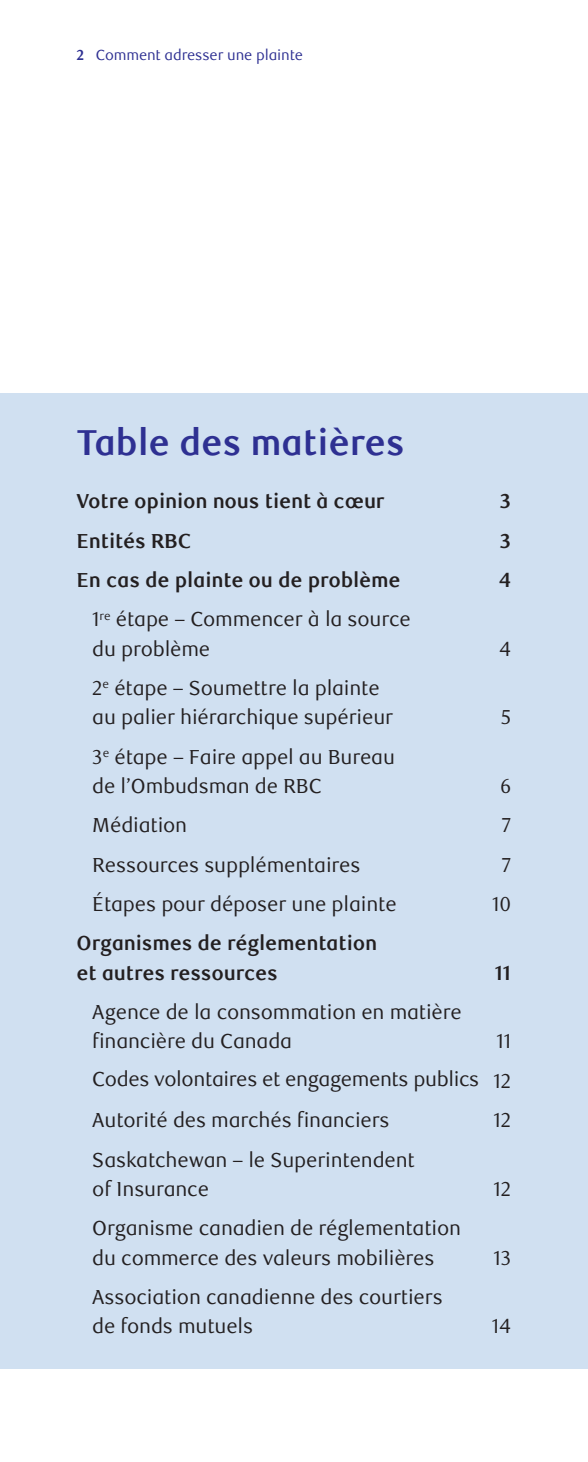
<style>
.page{position:relative;width:588px;height:1462px;background:#fff}
.page>*{position:absolute;margin:0;border:0;box-sizing:border-box;transform-origin:0 0}
.t1{font:700 36px "RBC Text";letter-spacing:-.01em;color:#2e3092}
.t2{font:20.25px/29.2px "RBC Text";letter-spacing:-.01em;color:#231f20}
.t3{font:700 20.25px/29.2px "RBC Text";letter-spacing:-.01em;color:#231f20}
.t4{font:14.62px "RBC Text";letter-spacing:-.01em;color:#2e3092}
.s1{font-weight:700}
</style>
<div class="page">
<div style="left:0;top:393px;width:587px;height:975px;background:#d0e0f1"></div>
<p class="t4" style="left:76px;top:49px;width:228px"><span class="s1">2</span> Comment adresser une plainte</p>
<h1 class="t1" style="left:76px;top:426px;width:329px">Table des matières</h1>
<p class="t3" style="left:76px;top:488px;width:309px">Votre opinion nous tient à cœur</p>
<p class="t3" style="left:499px;top:488px;width:13px">3</p>
<p class="t3" style="left:76px;top:528px;width:116px">Entités RBC</p>
<p class="t3" style="left:499px;top:528px;width:13px">3</p>
<p class="t3" style="left:76px;top:567px;width:325px">En cas de plainte ou de problème</p>
<p class="t3" style="left:498px;top:567px;width:14px">4</p>
<p class="t2" style="left:92px;top:606px;width:320px">1<sup>re</sup> étape – Commencer à la source du problème</p>
<p class="t2" style="left:499px;top:636px;width:14px">4</p>
<p class="t2" style="left:92px;top:675px;width:302px">2<sup>e</sup> étape – Soumettre la plainte au palier hiérarchique supérieur</p>
<p class="t2" style="left:92px;top:744px;width:304px">3<sup>e</sup> étape – Faire appel au Bureau de l’Ombudsman de RBC</p>
<p class="t2" style="left:500px;top:704px;width:12px">5</p>
<p class="t2" style="left:500px;top:773px;width:13px">6</p>
<p class="t2" style="left:92px;top:812px;width:96px">Médiation</p>
<p class="t2" style="left:501px;top:812px;width:11px">7</p>
<p class="t2" style="left:92px;top:852px;width:269px">Ressources supplémentaires</p>
<p class="t2" style="left:501px;top:852px;width:11px">7</p>
<p class="t2" style="left:92px;top:891px;width:306px">Étapes pour déposer une plainte</p>
<p class="t2" style="left:492px;top:891px;width:21px">10</p>
<p class="t3" style="left:76px;top:930px;width:302px">Organismes de réglementation et autres ressources</p>
<p class="t3" style="left:494px;top:960px;width:18px">11</p>
<p class="t2" style="left:92px;top:999px;width:371px">Agence de la consommation en matière financière du Canada</p>
<p class="t2" style="left:92px;top:1024px;width:420px;line-height:37.1px;text-align:right">11<br>Codes volontaires et engagements publics 12</p>
<p class="t2" style="left:92px;top:1107px;width:299px">Autorité des marchés financiers</p>
<p class="t2" style="left:493px;top:1107px;width:19px">12</p>
<p class="t2" style="left:92px;top:1146px;width:324px">Saskatchewan – le Superintendent of Insurance</p>
<p class="t2" style="left:493px;top:1175px;width:19px">12</p>
<p class="t2" style="left:92px;top:1215px;width:370px">Organisme canadien de réglementation du commerce des valeurs mobilières</p>
<p class="t2" style="left:92px;top:1283px;width:352px">Association canadienne des courtiers de fonds mutuels</p>
<p class="t2" style="left:493px;top:1244px;width:19px">13</p>
<p class="t2" style="left:491px;top:1313px;width:21px">14</p>
</div>
